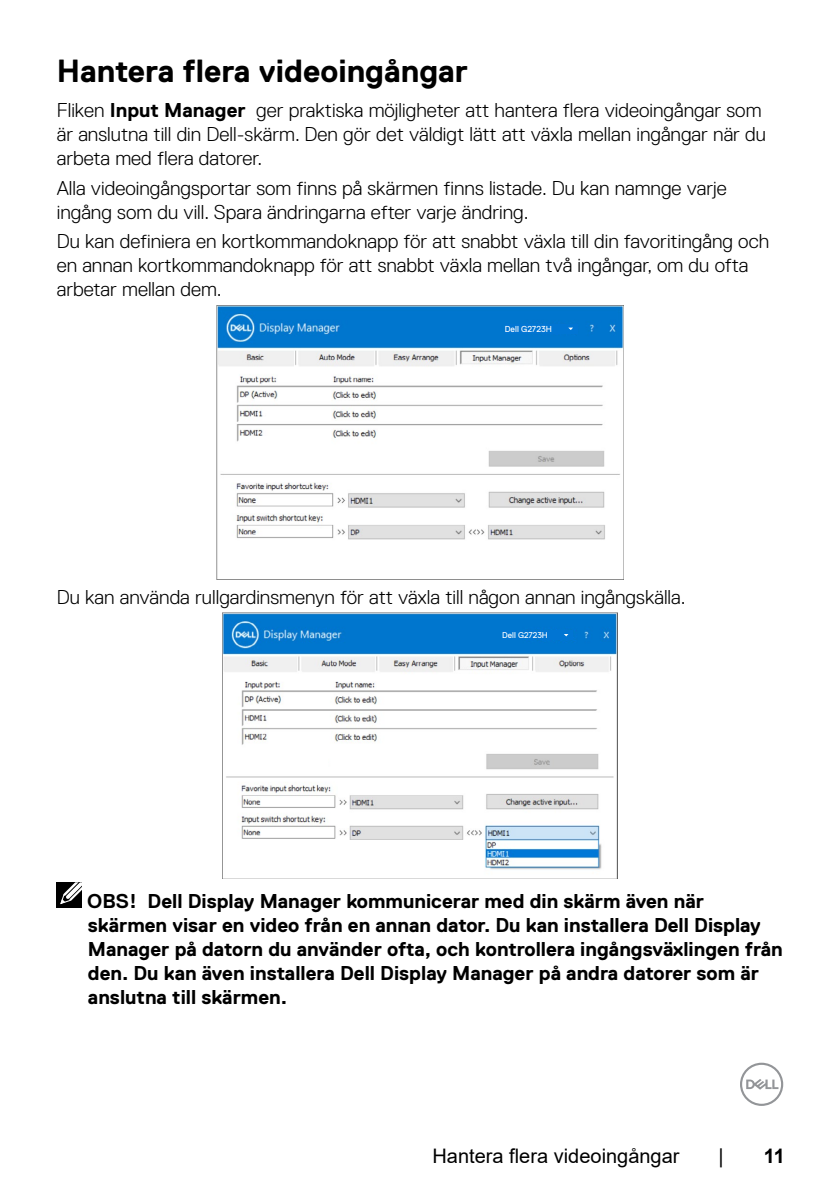
<style>
.page{position:relative;width:840px;height:1191px;background:#fff}
.page>*{position:absolute;margin:0;border:0;box-sizing:border-box;transform-origin:0 0}
.t1{font:700 32px "Dell Replica";color:#000}
.t2{font:300 20px/24px "Dell Replica";color:#000}
.t3{font:700 20px/24px "Dell Replica";color:#000}
.t4{font:20px "Arial";color:#000}
.t5{font:700 20px "Arial";color:#000}
.t6{font:8.6px "Dell Replica";color:#fff}
.t7{font:8.4px "Dell Replica";color:#fff}
.s1{font-weight:700}
</style>
<div class="page">
<svg style="left:740px;top:1062px;width:42px;height:44px"></svg>
<img style="left:216px;top:306px;width:407px;height:273px">
<div style="left:504px;top:324px;width:73px;height:10px;background:#0175d3"></div>
<div style="left:230px;top:446px;width:97px;height:24px;background:#fff"></div>
<img style="left:223px;top:613px;width:393px;height:257px">
<div style="left:237px;top:749px;width:91px;height:23px;background:#fff"></div>
<div style="left:502px;top:630px;width:70px;height:10px;background:#0175d3"></div>
<div style="left:57px;top:882px;width:25px;height:25px;background:#000"></div>
<svg style="left:60px;top:882px;width:22px;height:23px"></svg>
<h1 class="t1" style="left:57px;top:53px;width:412px">Hantera flera videoingångar</h1>
<p class="t2" style="left:57px;top:98px;width:710px">Fliken <span class="s1">Input Manager</span> ger praktiska möjligheter att hantera flera videoingångar som är anslutna till din Dell-skärm. Den gör det väldigt lätt att växla mellan ingångar när du arbeta med flera datorer.</p>
<p class="t2" style="left:57px;top:176px;width:671px">Alla videoingångsportar som finns på skärmen finns listade. Du kan namnge varje ingång som du vill. Spara ändringarna efter varje ändring.</p>
<p class="t2" style="left:57px;top:230px;width:713px">Du kan definiera en kortkommandoknapp för att snabbt växla till din favoritingång och en annan kortkommandoknapp för att snabbt växla mellan två ingångar, om du ofta arbetar mellan dem.</p>
<p class="t6" style="left:504px;top:324px;width:49px">Dell G2723H</p>
<p class="t2" style="left:57px;top:584px;width:630px">Du kan använda rullgardinsmenyn för att växla till någon annan ingångskälla.</p>
<p class="t7" style="left:502px;top:630px;width:47px">Dell G2723H</p>
<p class="t3" style="left:87px;top:889px;width:696px">OBS! Dell Display Manager kommunicerar med din skärm även när skärmen visar en video från en annan dator. Du kan installera Dell Display Manager på datorn du använder ofta, och kontrollera ingångsväxlingen från den. Du kan även installera Dell Display Manager på andra datorer som är anslutna till skärmen.</p>
<p class="t4" style="left:432px;top:1141px;width:248px">Hantera flera videoingångar</p>
<p class="t4" style="left:718px;top:1141px;width:7px">|</p>
<p class="t5" style="left:763px;top:1141px;width:23px">11</p>
</div>
